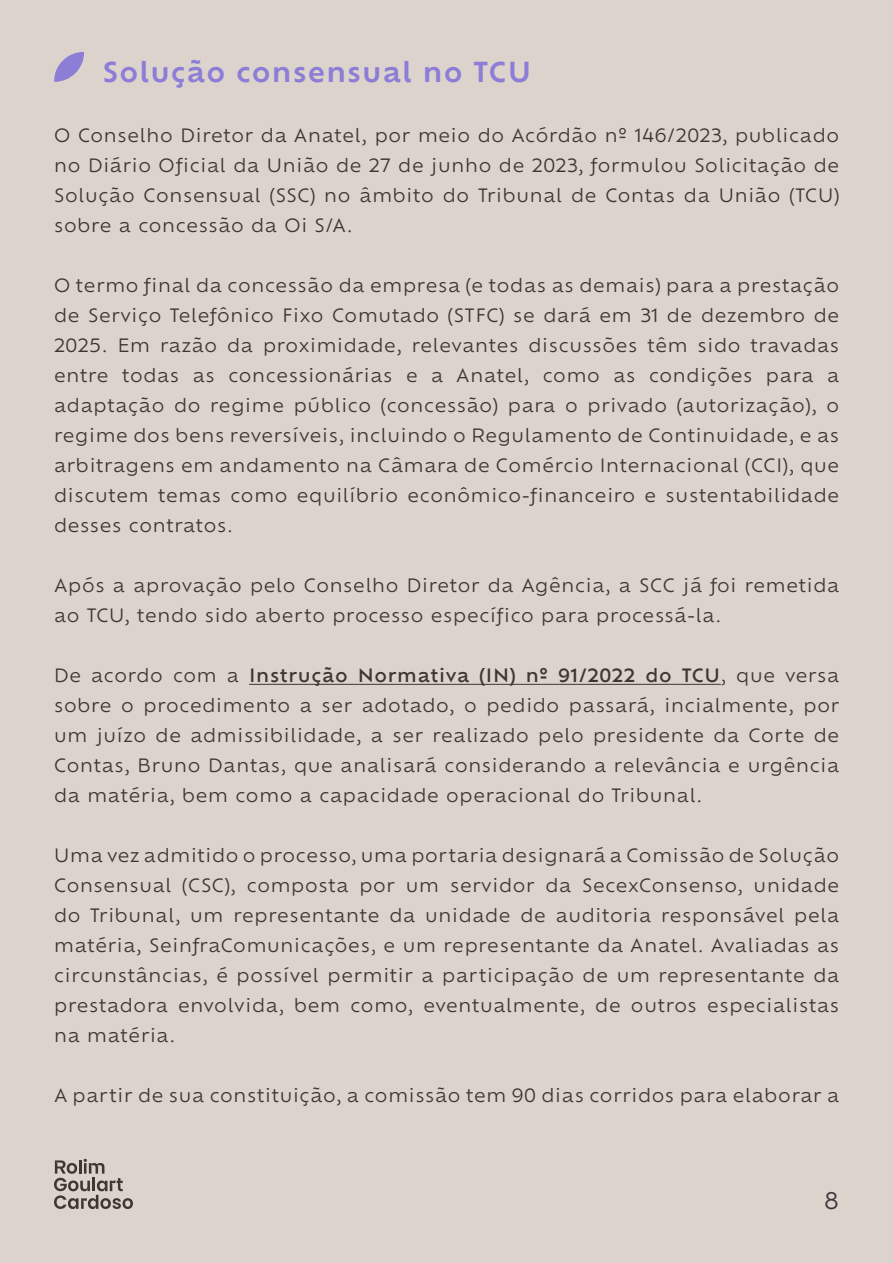
<style>
.page{position:relative;width:893px;height:1263px;background:#ddd3cd}
.page>*{position:absolute;margin:0;border:0;box-sizing:border-box;transform-origin:0 0}
.t1{font:600 27px "Ofelia Text";letter-spacing:.04em;color:#8c7dd7}
.t2{font:22.5px "Ofelia Text";color:#42363b}
.t3{font:18px/30px "Ofelia Text";letter-spacing:.04em;color:#3c3732;text-align:justify}
.s1{font-weight:500}
</style>
<div class="page">
<svg style="left:54px;top:1159px;width:79px;height:50px"></svg>
<hr style="left:249px;top:684px;width:472px;height:1px;background:#3c3732">
<svg style="left:54px;top:52px;width:30px;height:30px"></svg>
<h1 class="t1" style="left:102px;top:52px;width:430px">Solução consensual no TCU</h1>
<p class="t3" style="left:54px;top:119px;width:786px">O Conselho Diretor da Anatel, por meio do Acórdão nº 146/2023, publicado no Diário Oficial da União de 27 de junho de 2023, formulou Solicitação de Solução Consensual (SSC) no âmbito do Tribunal de Contas da União (TCU) sobre a concessão da Oi S/A.</p>
<p class="t3" style="left:54px;top:269px;width:786px">O termo final da concessão da empresa (e todas as demais) para a prestação de Serviço Telefônico Fixo Comutado (STFC) se dará em 31 de dezembro de 2025. Em razão da proximidade, relevantes discussões têm sido travadas entre todas as concessionárias e a Anatel, como as condições para a adaptação do regime público (concessão) para o privado (autorização), o regime dos bens reversíveis, incluindo o Regulamento de Continuidade, e as arbitragens em andamento na Câmara de Comércio Internacional (CCI), que discutem temas como equilíbrio econômico-financeiro e sustentabilidade desses contratos.</p>
<p class="t3" style="left:54px;top:569px;width:786px">Após a aprovação pelo Conselho Diretor da Agência, a SCC já foi remetida ao TCU, tendo sido aberto processo específico para processá-la.</p>
<p class="t3" style="left:54px;top:659px;width:786px">De acordo com a <span class="s1">Instrução Normativa (IN) nº 91/2022 do TCU</span>, que versa sobre o procedimento a ser adotado, o pedido passará, incialmente, por um juízo de admissibilidade, a ser realizado pelo presidente da Corte de Contas, Bruno Dantas, que analisará considerando a relevância e urgência da matéria, bem como a capacidade operacional do Tribunal.</p>
<p class="t3" style="left:54px;top:839px;width:786px">Uma vez admitido o processo, uma portaria designará a Comissão de Solução Consensual (CSC), composta por um servidor da SecexConsenso, unidade do Tribunal, um representante da unidade de auditoria responsável pela matéria, SeinfraComunicações, e um representante da Anatel. Avaliadas as circunstâncias, é possível permitir a participação de um representante da prestadora envolvida, bem como, eventualmente, de outros especialistas na matéria.</p>
<p class="t3" style="left:54px;top:1079px;width:786px">A partir de sua constituição, a comissão tem 90 dias corridos para elaborar a</p>
<p class="t2" style="left:824px;top:1183px;width:16px">8</p>
</div>
